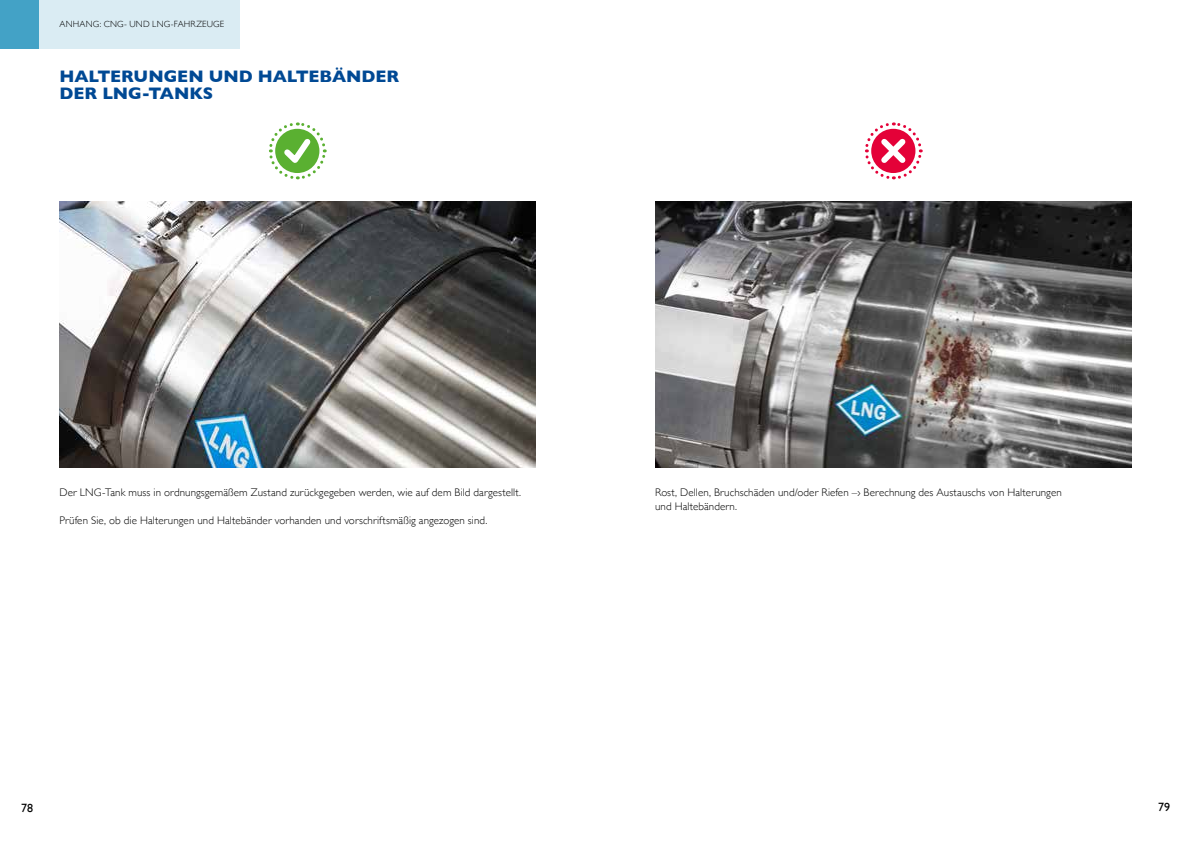
<style>
.page{position:relative;width:1191px;height:842px;background:#fff}
.page>*{position:absolute;margin:0;border:0;box-sizing:border-box;transform-origin:0 0}
.t1{font:700 17px/17px "Gill Sans";letter-spacing:-.005em;color:#004994}
.t2{font:12px "Gill Sans";color:#000}
.t3{font:300 11px/14px "Gill Sans";letter-spacing:.01em;color:#000}
.t4{font:300 9px "Gill Sans";letter-spacing:.025em;color:#000}
</style>
<div class="page">
<svg style="left:865px;top:122px;width:58px;height:58px"></svg>
<svg style="left:269px;top:122px;width:58px;height:58px"></svg>
<div style="left:39px;top:0;width:201px;height:49px;background:#daecf3"></div>
<div style="left:0;top:0;width:39px;height:49px;background:#43a2c6"></div>
<img style="left:60px;top:202px;width:476px;height:266px">
<img style="left:655px;top:202px;width:476px;height:266px">
<p class="t4" style="left:60px;top:17px;width:166px">ANHANG: CNG- UND LNG-FAHRZEUGE</p>
<h1 class="t1" style="left:60px;top:68px;width:341px">HALTERUNGEN UND HALTEBÄNDER<br>DER LNG-TANKS</h1>
<p class="t3" style="left:60px;top:485px;width:463px">Der LNG-Tank muss in ordnungsgemäßem Zustand zurückgegeben werden, wie auf dem Bild dargestellt.</p>
<p class="t3" style="left:60px;top:513px;width:429px">Prüfen Sie, ob die Halterungen und Haltebänder vorhanden und vorschriftsmäßig angezogen sind.</p>
<p class="t3" style="left:655px;top:485px;width:408px">Rost, Dellen, Bruchschäden und/oder Riefen –› Berechnung des Austauschs von Halterungen und Haltebändern.</p>
<p class="t2" style="left:21px;top:801px;width:13px">78</p>
<p class="t2" style="left:1158px;top:800px;width:13px">79</p>
</div>
